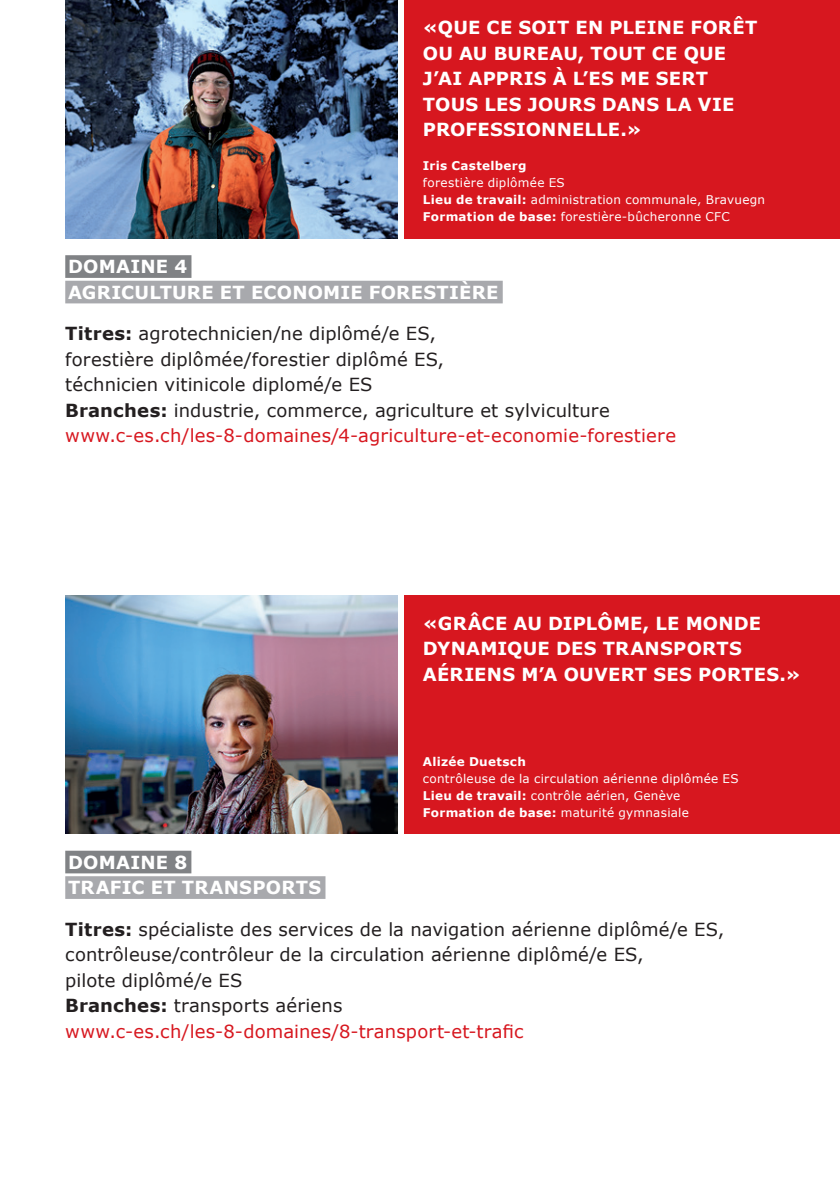
<style>
.page{position:relative;width:840px;height:1191px;background:#fff}
.page>*{position:absolute;margin:0;border:0;box-sizing:border-box;transform-origin:0 0}
.t1{font:18px/25.6px "Verdana";letter-spacing:.01em;color:#231f20}
.t2{font:700 18px/25.6px "Verdana";letter-spacing:.01em;color:#fff}
.t3{font:12px/17px "Verdana";letter-spacing:.025em;color:#fff}
.t4{font:700 12px "Verdana";letter-spacing:.03em;color:#fff}
.s1{font-weight:700}
.s2{font-weight:400;font-size:10px;color:#a8a9ad}
.s3{color:#d7171f}
</style>
<div class="page">
<img style="left:65px;top:595px;width:332px;height:238px">
<div style="left:404px;top:0;width:435px;height:238px;background:#d7171f"></div>
<div style="left:404px;top:595px;width:435px;height:238px;background:#d7171f"></div>
<img style="left:65px;top:0;width:332px;height:238px">
<div style="left:65px;top:255px;width:126px;height:23px;background:#808285"></div>
<div style="left:65px;top:281px;width:437px;height:22px;background:#a8a9ad"></div>
<div style="left:65px;top:850px;width:126px;height:23px;background:#808285"></div>
<div style="left:65px;top:876px;width:260px;height:23px;background:#a8a9ad"></div>
<p class="t2" style="left:422px;top:14px;width:336px">«QUE CE SOIT EN PLEINE FORÊT<br>OU AU BUREAU, TOUT CE QUE<br>J’AI APPRIS À L’ES ME SERT<br>TOUS LES JOURS DANS LA VIE<br>PROFESSIONNELLE.»</p>
<p class="t4" style="left:422px;top:157px;width:105px">Iris Castelberg</p>
<p class="t3" style="left:422px;top:174px;width:343px">forestière diplômée ES<br><span class="s1">Lieu de travail:</span> administration communale, Bravuegn<br><span class="s1">Formation de base:</span> forestière-bûcheronne CFC</p>
<p class="t2" style="left:68px;top:254px;width:436px">DOMAINE 4<br>AGRICULTURE ET ECONOMIE FORESTIÈRE<span class="s2">!</span></p>
<p class="t1" style="left:65px;top:321px;width:612px"><span class="s1">Titres:</span> agrotechnicien/ne diplômé/e ES,<br>forestière diplômée/forestier diplômé ES,<br>téchnicien vitinicole diplomé/e ES<br><span class="s1">Branches:</span> industrie, commerce, agriculture et sylviculture <span class="s3">www.c-es.ch/les-8-domaines/4-agriculture-et-economie-forestiere</span></p>
<p class="t2" style="left:422px;top:610px;width:379px">«GRÂCE AU DIPLÔME, LE MONDE<br>DYNAMIQUE DES TRANSPORTS<br>AÉRIENS M’A OUVERT SES PORTES.»</p>
<p class="t2" style="left:68px;top:849px;width:259px">DOMAINE 8<br>TRAFIC ET TRANSPORTS<span class="s2">!</span></p>
<p class="t4" style="left:422px;top:752px;width:105px">Alizée Duetsch</p>
<p class="t3" style="left:422px;top:769px;width:317px">contrôleuse de la circulation aérienne diplômée ES<br><span class="s1">Lieu de travail:</span> contrôle aérien, Genève<br><span class="s1">Formation de base:</span> maturité gymnasiale</p>
<p class="t1" style="left:65px;top:916px;width:660px"><span class="s1">Titres:</span> spécialiste des services de la navigation aérienne diplômé/e ES, contrôleuse/contrôleur de la circulation aérienne diplômé/e ES,<br>pilote diplômé/e ES<br><span class="s1">Branches:</span> transports aériens <span class="s3">www.c-es.ch/les-8-domaines/8-transport-et-trafic</span></p>
</div>
